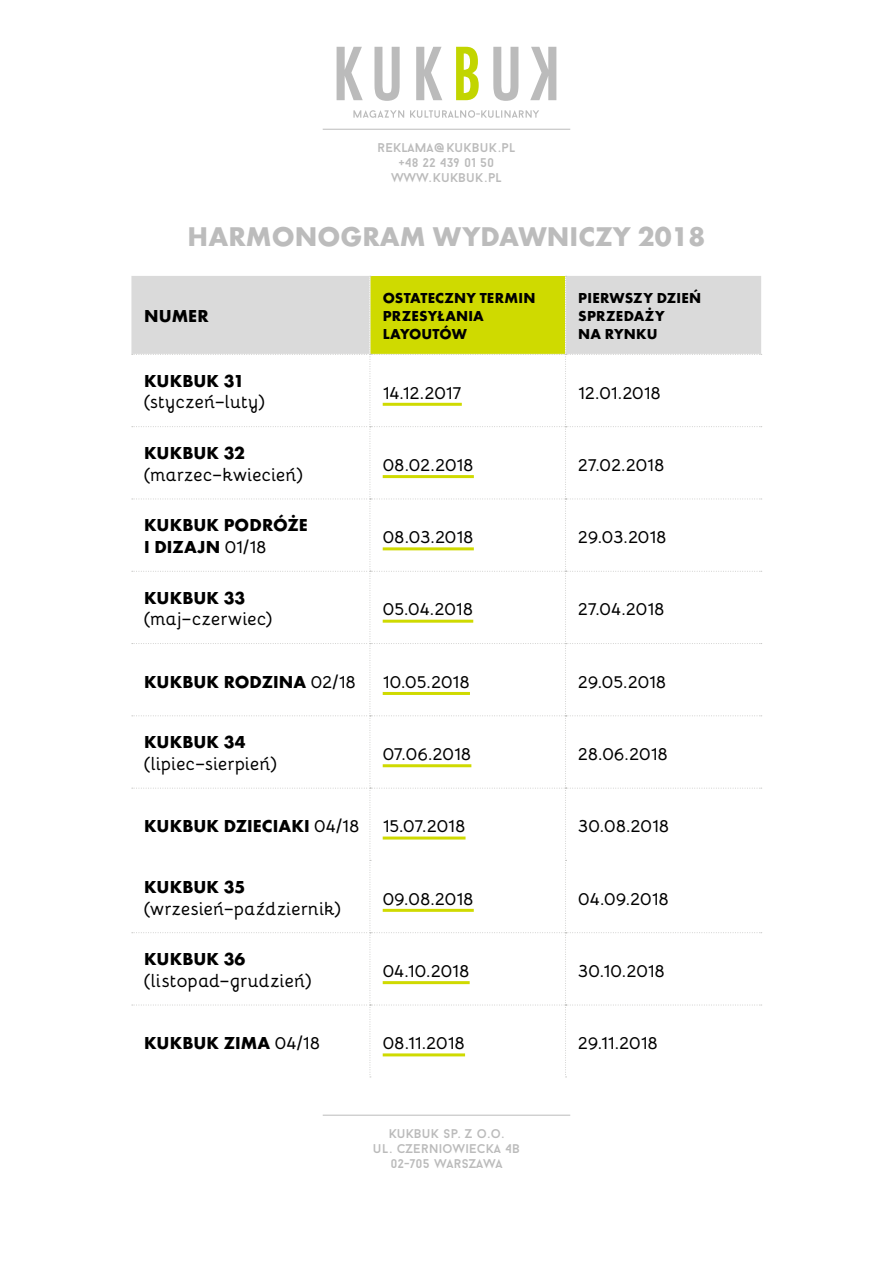
<style>
.page{position:relative;width:893px;height:1263px;background:#fff}
.page>*{position:absolute;margin:0;border:0;box-sizing:border-box;transform-origin:0 0}
.t1{font:700 28.05px "Futura";color:#bcbcbc}
.t2{font:700 18px "Bellota";color:#000}
.t3{font:700 18px/21.6px "Futura";color:#000}
.t4{font:700 15px/18px "Futura";letter-spacing:.01em;color:#000}
.t5{font:12.6px/15.1px "Baron Neue";letter-spacing:.02em;color:#bbb;text-align:center}
.s1{font-family:"Bellota"}
</style>
<div class="page">
<svg style="left:132px;top:276px;width:630px;height:801px"></svg>
<hr style="left:383px;top:403px;width:79px;height:3px;background:#cfda00">
<hr style="left:383px;top:475px;width:91px;height:3px;background:#cfda00">
<hr style="left:383px;top:547px;width:91px;height:3px;background:#cfda00">
<hr style="left:383px;top:620px;width:90px;height:3px;background:#cfda00">
<hr style="left:383px;top:692px;width:87px;height:3px;background:#cfda00">
<hr style="left:383px;top:764px;width:88px;height:3px;background:#cfda00">
<hr style="left:383px;top:836px;width:83px;height:3px;background:#cfda00">
<hr style="left:383px;top:909px;width:91px;height:3px;background:#cfda00">
<hr style="left:383px;top:981px;width:87px;height:3px;background:#cfda00">
<hr style="left:383px;top:1053px;width:82px;height:3px;background:#cfda00">
<hr style="left:323px;top:129px;width:247px;height:1px;background:#bbb">
<hr style="left:323px;top:1115px;width:247px;height:1px;background:#bbb">
<svg style="left:337px;top:47px;width:26px;height:53px"></svg>
<svg style="left:374px;top:47px;width:26px;height:54px"></svg>
<svg style="left:416px;top:47px;width:26px;height:53px"></svg>
<svg style="left:456px;top:47px;width:23px;height:53px"></svg>
<svg style="left:493px;top:47px;width:25px;height:54px"></svg>
<svg style="left:530px;top:47px;width:26px;height:53px"></svg>
<svg style="left:353px;top:110px;width:186px;height:8px"></svg>
<p class="t5" style="left:377px;top:139px;width:139px">REKLAMA@KUKBUK.PL +48 22 439 01 50<br>WWW.KUKBUK.PL</p>
<h1 class="t1" style="left:188px;top:219px;width:519px">HARMONOGRAM WYDAWNICZY 2018</h1>
<p class="t3" style="left:144px;top:305px;width:66px">NUMER</p>
<p class="t3" style="left:144px;top:370px;width:102px">KUKBUK 31</p>
<p class="t2" style="left:144px;top:388px;width:123px">(styczeń–luty)</p>
<p class="t3" style="left:144px;top:442px;width:102px">KUKBUK 32</p>
<p class="t2" style="left:144px;top:460px;width:161px">(marzec–kwiecień)</p>
<p class="t3" style="left:144px;top:514px;width:165px">KUKBUK PODRÓŻE<br>I DIZAJN <span class="s1">01/18</span></p>
<p class="t3" style="left:144px;top:587px;width:103px">KUKBUK 33</p>
<p class="t2" style="left:144px;top:605px;width:130px">(maj–czerwiec)</p>
<p class="t4" style="left:383px;top:289px;width:154px">OSTATECZNY TERMIN<br>PRZESYŁANIA<br>LAYOUTÓW</p>
<p class="t4" style="left:578px;top:289px;width:124px">PIERWSZY DZIEŃ<br>SPRZEDAŻY<br>NA RYNKU</p>
<p class="t2" style="left:383px;top:378px;width:81px">14.12.2017</p>
<p class="t2" style="left:578px;top:378px;width:84px">12.01.2018</p>
<p class="t2" style="left:383px;top:450px;width:93px">08.02.2018</p>
<p class="t2" style="left:578px;top:450px;width:88px">27.02.2018</p>
<p class="t2" style="left:383px;top:523px;width:93px">08.03.2018</p>
<p class="t2" style="left:578px;top:523px;width:90px">29.03.2018</p>
<p class="t2" style="left:383px;top:595px;width:92px">05.04.2018</p>
<p class="t2" style="left:578px;top:595px;width:88px">27.04.2018</p>
<p class="t3" style="left:144px;top:671px;width:213px">KUKBUK RODZINA <span class="s1">02/18</span></p>
<p class="t2" style="left:383px;top:667px;width:89px">10.05.2018</p>
<p class="t2" style="left:578px;top:667px;width:90px">29.05.2018</p>
<p class="t3" style="left:144px;top:731px;width:103px">KUKBUK 34</p>
<p class="t2" style="left:144px;top:749px;width:135px">(lipiec–sierpień)</p>
<p class="t2" style="left:383px;top:740px;width:90px">07.06.2018</p>
<p class="t2" style="left:578px;top:740px;width:91px">28.06.2018</p>
<p class="t3" style="left:144px;top:815px;width:217px">KUKBUK DZIECIAKI <span class="s1">04/18</span></p>
<p class="t2" style="left:383px;top:812px;width:84px">15.07.2018</p>
<p class="t2" style="left:578px;top:812px;width:93px">30.08.2018</p>
<p class="t3" style="left:144px;top:876px;width:103px">KUKBUK 35</p>
<p class="t2" style="left:144px;top:894px;width:199px">(wrzesień–październik)</p>
<p class="t3" style="left:144px;top:948px;width:103px">KUKBUK 36</p>
<p class="t2" style="left:144px;top:966px;width:169px">(listopad–grudzień)</p>
<p class="t2" style="left:383px;top:884px;width:93px">09.08.2018</p>
<p class="t2" style="left:578px;top:884px;width:92px">04.09.2018</p>
<p class="t2" style="left:383px;top:956px;width:88px">04.10.2018</p>
<p class="t2" style="left:578px;top:956px;width:88px">30.10.2018</p>
<p class="t3" style="left:144px;top:1032px;width:178px">KUKBUK ZIMA <span class="s1">04/18</span></p>
<p class="t2" style="left:383px;top:1029px;width:84px">08.11.2018</p>
<p class="t2" style="left:578px;top:1029px;width:81px">29.11.2018</p>
<p class="t5" style="left:373px;top:1125px;width:148px">KUKBUK SP. Z O.O.<br>UL. CZERNIOWIECKA 4B<br>02-705 WARSZAWA</p>
</div>
